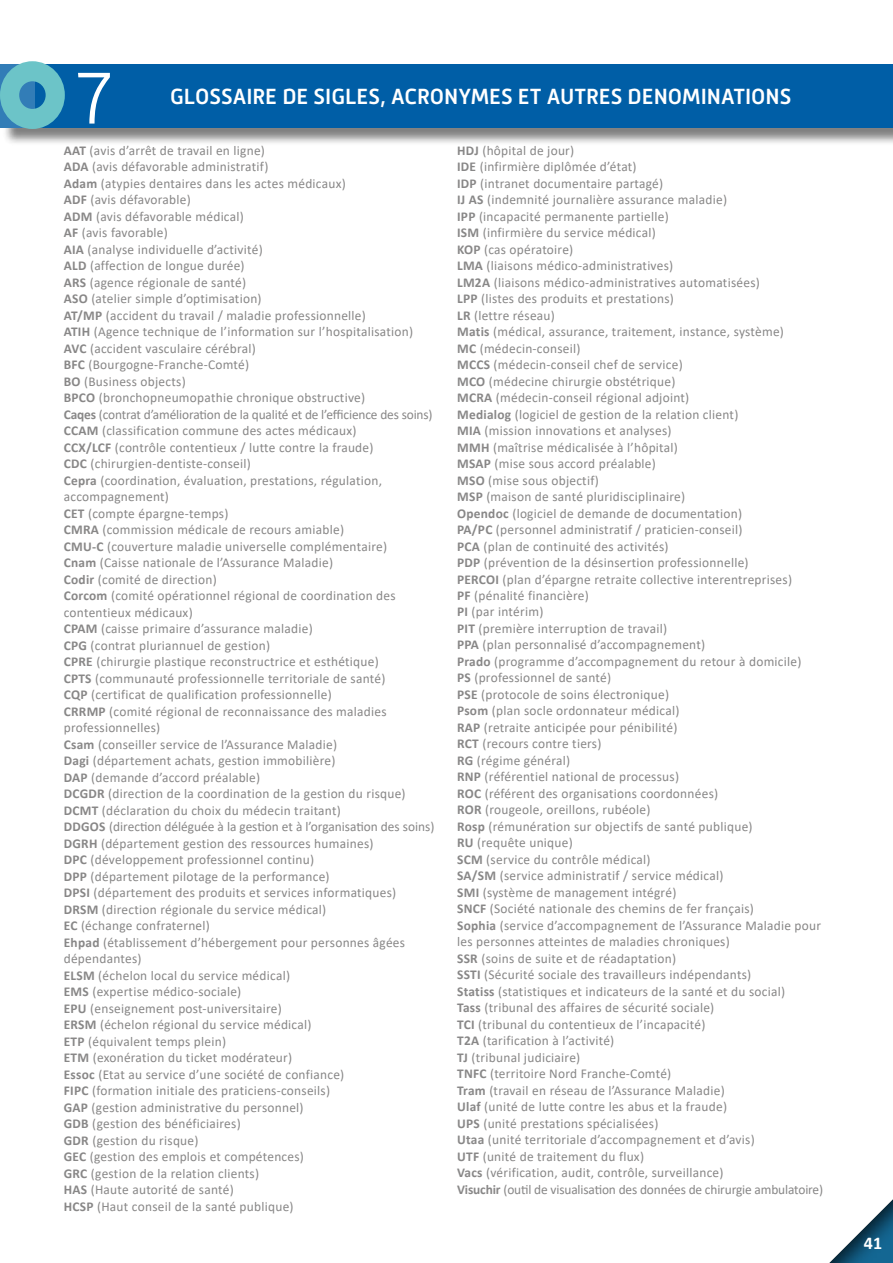
<style>
.page{position:relative;width:893px;height:1263px;background:#fff}
.page>*{position:absolute;margin:0;border:0;box-sizing:border-box;transform-origin:0 0}
.t1{font:300 75px "Mic 32 New";color:#fff}
.t2{font:500 22.5px "Mic 32 New";color:#fff}
.t3{font:700 18px "Calibri";color:#fff}
.t4{font:13.5px/16.5px "Calibri";letter-spacing:.02em;color:#888787}
.s1{font-weight:700}
</style>
<div class="page">
<div style="left:804px;top:1176px;width:89px;height:87px;background:#000;opacity:.75"></div>
<div style="left:2px;top:66px;width:891px;height:80px;background:#000;opacity:.5"></div>
<div style="left:0;top:64px;width:893px;height:63px;background:#005ea6"></div>
<svg style="left:0;top:61px;width:65px;height:68px"></svg>
<h1 class="t1" style="left:76px;top:55px;width:37px">7</h1>
<h2 class="t2" style="left:170px;top:84px;width:623px">GLOSSAIRE DE SIGLES, ACRONYMES ET AUTRES DENOMINATIONS</h2>
<p class="t4" style="left:64px;top:142px;width:372px"><span class="s1">AAT</span> (avis d’arrêt de travail en ligne)<br><span class="s1">ADA</span> (avis défavorable administratif)<br><span class="s1">Adam</span> (atypies dentaires dans les actes médicaux)<br><span class="s1">ADF</span> (avis défavorable)<br><span class="s1">ADM</span> (avis défavorable médical)<br><span class="s1">AF</span> (avis favorable)<br><span class="s1">AIA</span> (analyse individuelle d’activité)<br><span class="s1">ALD</span> (affection de longue durée)<br><span class="s1">ARS</span> (agence régionale de santé)<br><span class="s1">ASO</span> (atelier simple d’optimisation)<br><span class="s1">AT/MP</span> (accident du travail / maladie professionnelle)<br><span class="s1">ATIH</span> (Agence technique de l’information sur l’hospitalisation)<br><span class="s1">AVC</span> (accident vasculaire cérébral)<br><span class="s1">BFC</span> (Bourgogne-Franche-Comté)<br><span class="s1">BO</span> (Business objects)<br><span class="s1">BPCO</span> (bronchopneumopathie chronique obstructive)<br><span class="s1">Caqes</span> (contrat d’amélioration de la qualité et de l’efficience des soins)<br><span class="s1">CCAM</span> (classification commune des actes médicaux)<br><span class="s1">CCX/LCF</span> (contrôle contentieux / lutte contre la fraude)<br><span class="s1">CDC</span> (chirurgien-dentiste-conseil)<br><span class="s1">Cepra</span> (coordination, évaluation, prestations, régulation, accompagnement)<br><span class="s1">CET</span> (compte épargne-temps)<br><span class="s1">CMRA</span> (commission médicale de recours amiable)<br><span class="s1">CMU-C</span> (couverture maladie universelle complémentaire)<br><span class="s1">Cnam</span> (Caisse nationale de l’Assurance Maladie)<br><span class="s1">Codir</span> (comité de direction)<br><span class="s1">Corcom</span> (comité opérationnel régional de coordination des contentieux médicaux)<br><span class="s1">CPAM</span> (caisse primaire d’assurance maladie)<br><span class="s1">CPG</span> (contrat pluriannuel de gestion)<br><span class="s1">CPRE</span> (chirurgie plastique reconstructrice et esthétique)<br><span class="s1">CPTS</span> (communauté professionnelle territoriale de santé)<br><span class="s1">CQP</span> (certificat de qualification professionnelle)<br><span class="s1">CRRMP</span> (comité régional de reconnaissance des maladies professionnelles)<br><span class="s1">Csam</span> (conseiller service de l’Assurance Maladie)<br><span class="s1">Dagi</span> (département achats, gestion immobilière)<br><span class="s1">DAP</span> (demande d’accord préalable)<br><span class="s1">DCGDR</span> (direction de la coordination de la gestion du risque)<br><span class="s1">DCMT</span> (déclaration du choix du médecin traitant)<br><span class="s1">DDGOS</span> (direction déléguée à la gestion et à l’organisation des soins)<br><span class="s1">DGRH</span> (département gestion des ressources humaines)<br><span class="s1">DPC</span> (développement professionnel continu)<br><span class="s1">DPP</span> (département pilotage de la performance)<br><span class="s1">DPSI</span> (département des produits et services informatiques)<br><span class="s1">DRSM</span> (direction régionale du service médical)<br><span class="s1">EC</span> (échange confraternel)<br><span class="s1">Ehpad</span> (établissement d’hébergement pour personnes âgées dépendantes)<br><span class="s1">ELSM</span> (échelon local du service médical)<br><span class="s1">EMS</span> (expertise médico-sociale)<br><span class="s1">EPU</span> (enseignement post-universitaire)<br><span class="s1">ERSM</span> (échelon régional du service médical)<br><span class="s1">ETP</span> (équivalent temps plein)<br><span class="s1">ETM</span> (exonération du ticket modérateur)<br><span class="s1">Essoc</span> (Etat au service d’une société de confiance)<br><span class="s1">FIPC</span> (formation initiale des praticiens-conseils)<br><span class="s1">GAP</span> (gestion administrative du personnel)<br><span class="s1">GDB</span> (gestion des bénéficiaires)<br><span class="s1">GDR</span> (gestion du risque)<br><span class="s1">GEC</span> (gestion des emplois et compétences)<br><span class="s1">GRC</span> (gestion de la relation clients)<br><span class="s1">HAS</span> (Haute autorité de santé)<br><span class="s1">HCSP</span> (Haut conseil de la santé publique)</p>
<p class="t4" style="left:457px;top:141px;width:368px"><span class="s1">HDJ</span> (hôpital de jour)<br><span class="s1">IDE</span> (infirmière diplômée d’état)<br><span class="s1">IDP</span> (intranet documentaire partagé)<br><span class="s1">IJ AS</span> (indemnité journalière assurance maladie)<br><span class="s1">IPP</span> (incapacité permanente partielle)<br><span class="s1">ISM</span> (infirmière du service médical)<br><span class="s1">KOP</span> (cas opératoire)<br><span class="s1">LMA</span> (liaisons médico-administratives)<br><span class="s1">LM2A</span> (liaisons médico-administratives automatisées)<br><span class="s1">LPP</span> (listes des produits et prestations)<br><span class="s1">LR</span> (lettre réseau)<br><span class="s1">Matis</span> (médical, assurance, traitement, instance, système)<br><span class="s1">MC</span> (médecin-conseil)<br><span class="s1">MCCS</span> (médecin-conseil chef de service)<br><span class="s1">MCO</span> (médecine chirurgie obstétrique)<br><span class="s1">MCRA</span> (médecin-conseil régional adjoint)<br><span class="s1">Medialog</span> (logiciel de gestion de la relation client)<br><span class="s1">MIA</span> (mission innovations et analyses)<br><span class="s1">MMH</span> (maîtrise médicalisée à l’hôpital)<br><span class="s1">MSAP</span> (mise sous accord préalable)<br><span class="s1">MSO</span> (mise sous objectif)<br><span class="s1">MSP</span> (maison de santé pluridisciplinaire)<br><span class="s1">Opendoc</span> (logiciel de demande de documentation)<br><span class="s1">PA/PC</span> (personnel administratif / praticien-conseil)<br><span class="s1">PCA</span> (plan de continuité des activités)<br><span class="s1">PDP</span> (prévention de la désinsertion professionnelle)<br><span class="s1">PERCOI</span> (plan d’épargne retraite collective interentreprises)<br><span class="s1">PF</span> (pénalité financière)<br><span class="s1">PI</span> (par intérim)<br><span class="s1">PIT</span> (première interruption de travail)<br><span class="s1">PPA</span> (plan personnalisé d’accompagnement)<br><span class="s1">Prado</span> (programme d’accompagnement du retour à domicile)<br><span class="s1">PS</span> (professionnel de santé)<br><span class="s1">PSE</span> (protocole de soins électronique)<br><span class="s1">Psom</span> (plan socle ordonnateur médical)<br><span class="s1">RAP</span> (retraite anticipée pour pénibilité)<br><span class="s1">RCT</span> (recours contre tiers)<br><span class="s1">RG</span> (régime général)<br><span class="s1">RNP</span> (référentiel national de processus)<br><span class="s1">ROC</span> (référent des organisations coordonnées)<br><span class="s1">ROR</span> (rougeole, oreillons, rubéole)<br><span class="s1">Rosp</span> (rémunération sur objectifs de santé publique)<br><span class="s1">RU</span> (requête unique)<br><span class="s1">SCM</span> (service du contrôle médical)<br><span class="s1">SA/SM</span> (service administratif / service médical)<br><span class="s1">SMI</span> (système de management intégré)<br><span class="s1">SNCF</span> (Société nationale des chemins de fer français)<br><span class="s1">Sophia</span> (service d’accompagnement de l’Assurance Maladie pour les personnes atteintes de maladies chroniques)<br><span class="s1">SSR</span> (soins de suite et de réadaptation)<br><span class="s1">SSTI</span> (Sécurité sociale des travailleurs indépendants)<br><span class="s1">Statiss</span> (statistiques et indicateurs de la santé et du social)<br><span class="s1">Tass</span> (tribunal des affaires de sécurité sociale)<br><span class="s1">TCI</span> (tribunal du contentieux de l’incapacité)<br><span class="s1">T2A</span> (tarification à l’activité)<br><span class="s1">TJ</span> (tribunal judiciaire)<br><span class="s1">TNFC</span> (territoire Nord Franche-Comté)<br><span class="s1">Tram</span> (travail en réseau de l’Assurance Maladie)<br><span class="s1">Ulaf</span> (unité de lutte contre les abus et la fraude)<br><span class="s1">UPS</span> (unité prestations spécialisées)<br><span class="s1">Utaa</span> (unité territoriale d’accompagnement et d’avis)<br><span class="s1">UTF</span> (unité de traitement du flux)<br><span class="s1">Vacs</span> (vérification, audit, contrôle, surveillance)<br><span class="s1">Visuchir</span> (outil de visualisation des données de chirurgie ambulatoire)</p>
<h3 class="t3" style="left:864px;top:1230px;width:20px">41</h3>
</div>
